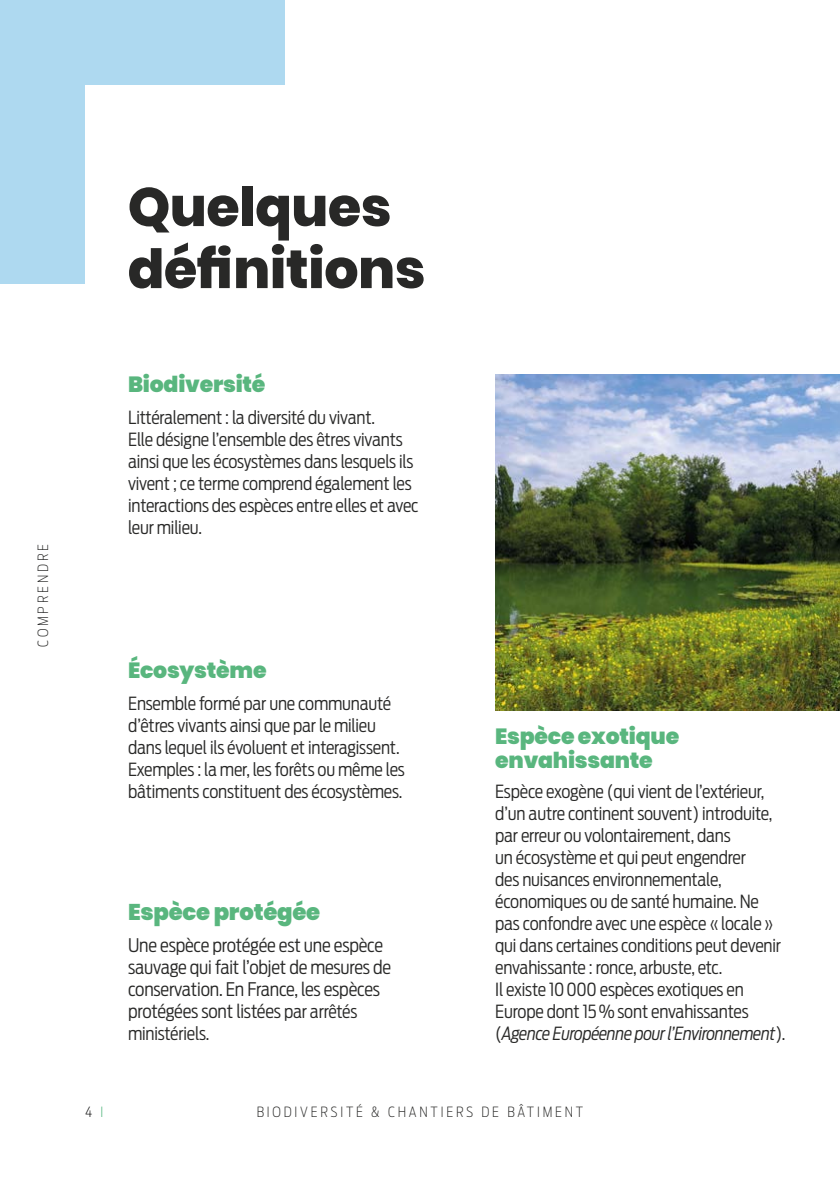
<style>
.page{position:relative;width:840px;height:1191px;background:#fff}
.page>*{position:absolute;margin:0;border:0;box-sizing:border-box;transform-origin:0 0}
.t1{font:800 54px/62px "Poppins";letter-spacing:-.01em;color:#282827}
.t2{font:900 22.8px "Poppins";letter-spacing:-.01em;color:#59b67e}
.t3{font:900 22px/24px "Poppins";letter-spacing:-.01em;color:#59b67e}
.t4{font:300 18.6px/22px "Antenna Cond";letter-spacing:-.01em;color:#282827}
.t5{font:300 18px/22px "Antenna Cond";letter-spacing:-.01em;color:#282827}
.t6{font:200 14px "Antenna Cond";letter-spacing:.2em;color:#282827}
.t7{font:200 14px "Antenna Cond";color:#000}
.s1{color:#4ab277}
.s2{font-size:18px}
.s3{font-style:italic}
</style>
<div class="page">
<div style="left:0;top:0;width:284px;height:283px;background:#aed9f0"></div>
<div style="left:85px;top:85px;width:754px;height:997px;background:#fff"></div>
<img style="left:495px;top:374px;width:344px;height:336px">
<p class="t6" style="left:35px;top:647px;width:104px;rotate:-90deg">COMPRENDRE</p>
<h1 class="t1" style="left:128px;top:176px;width:299px">Quelques définitions</h1>
<p class="t3" style="left:128px;top:372px;width:139px">Biodiversité</p>
<p class="t5" style="left:128px;top:407px;width:292px">Littéralement : la diversité du vivant.<br>Elle désigne l’ensemble des êtres vivants ainsi que les écosystèmes dans lesquels ils vivent ; ce terme comprend également les interactions des espèces entre elles et avec leur milieu.</p>
<p class="t7" style="left:85px;top:1103px;width:20px">4 <span class="s1">I</span></p>
<p class="t3" style="left:128px;top:658px;width:140px">Écosystème</p>
<p class="t5" style="left:128px;top:693px;width:278px">Ensemble formé par une communauté d’êtres vivants ainsi que par le milieu dans lequel ils évoluent et interagissent.<br>Exemples : la mer, les forêts ou même les bâtiments constituent des écosystèmes.</p>
<p class="t2" style="left:128px;top:898px;width:194px">Espèce protégée</p>
<p class="t4" style="left:128px;top:934px;width:264px">Une espèce protégée est une espèce sauvage qui fait l’objet de mesures de conservation. En France, les espèces protégées sont listées <span class="s2">par arrêtés</span></p>
<p class="t5" style="left:128px;top:1023px;width:83px">ministériels.</p>
<p class="t3" style="left:495px;top:724px;width:185px">Espèce exotique envahissante</p>
<p class="t5" style="left:495px;top:781px;width:292px">Espèce exogène (qui vient de l’extérieur, d’un autre continent souvent) introduite, par erreur ou volontairement, dans<br>un écosystème et qui peut engendrer<br>des nuisances environnementale, économiques ou de santé humaine. Ne pas confondre avec une espèce «locale» qui dans certaines conditions peut devenir envahissante : ronce, arbuste, etc.<br>Il existe 10000 espèces exotiques en Europe dont 15% sont envahissantes (<span class="s3">Agence Européenne pour l’Environnement</span>).</p>
<p class="t6" style="left:256px;top:1103px;width:328px">BIODIVERSITÉ &amp; CHANTIERS DE BÂTIMENT</p>
</div>
